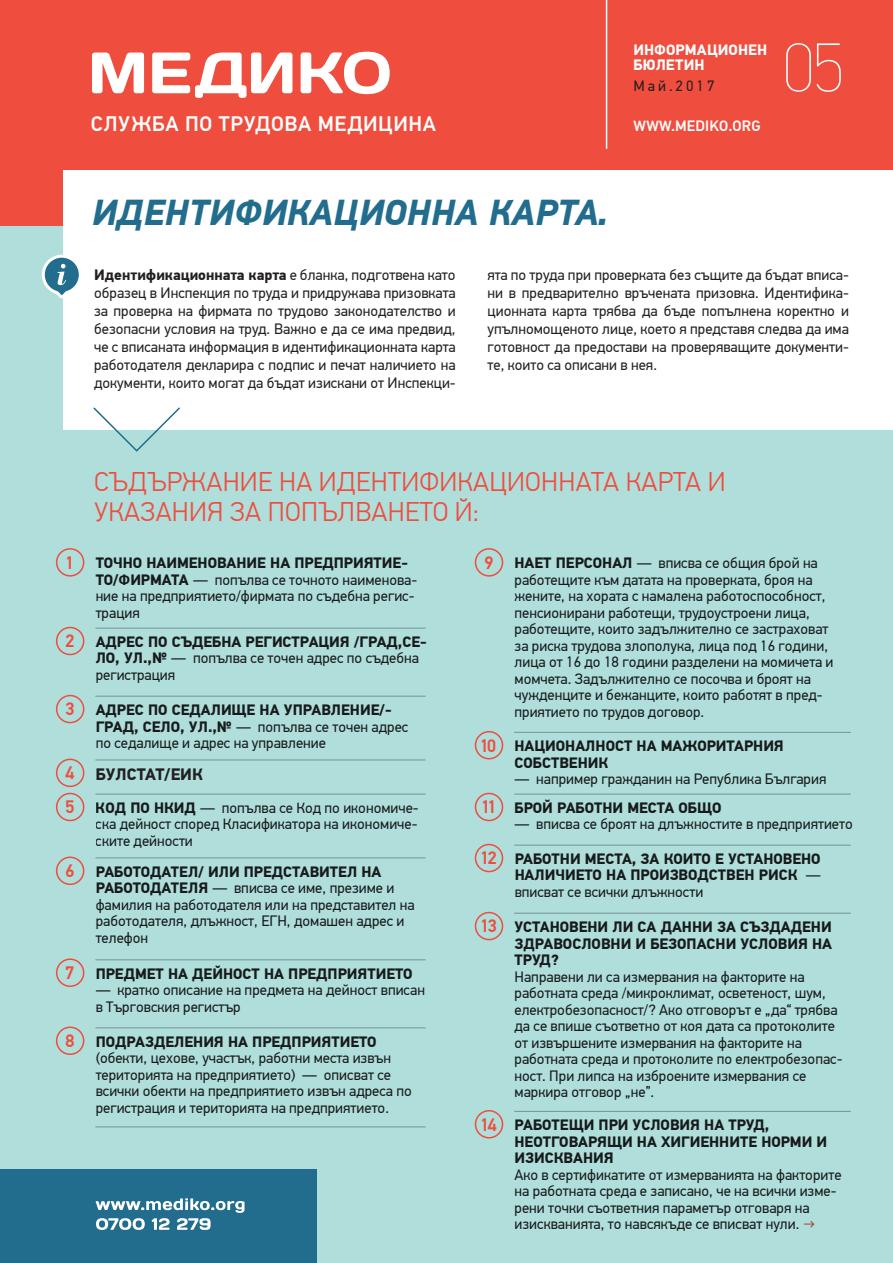
<style>
.page{position:relative;width:893px;height:1263px;background:#afdedb}
.page>*{position:absolute;margin:0;border:0;box-sizing:border-box;transform-origin:0 0}
.t1{font:100 69px "PF Din Text Pro";color:#fff}
.t2{font:italic 700 36px "PF Din Text Pro";letter-spacing:.01em;color:#226d8d}
.t3{font:300 27px/30px "PF Din Text Pro";letter-spacing:.01em;color:#ef4d3d}
.t4{font:500 21px "PF Din Text Pro";letter-spacing:.03em;color:#fff}
.t5{font:500 18px "PF Din Text Pro";letter-spacing:-.1em;color:#ef4d3d}
.t6{font:700 16.5px "PF Din Text Pro";color:#231f20}
.t7{font:15px/16.5px "PF Din Text Pro";color:#231f20}
.t8{font:700 15px/16.5px "PF Din Text Pro";color:#231f20}
.t9{font:700 15px/15px "PF Din Text Pro";letter-spacing:.005em;color:#fff}
.t10{font:500 15px "PF Din Text Pro";letter-spacing:.01em;color:#fff}
.s1{font-weight:700}
.s2{font-weight:500;font-size:18px;color:#ef4d3d}
.s3{font-weight:400}
.s4{color:#ef4d3d}
</style>
<div class="page">
<div style="left:0;top:0;width:893px;height:225px;background:#ef4d3d"></div>
<div style="left:64px;top:170px;width:829px;height:259px;background:#fff"></div>
<svg style="left:92px;top:53px;width:52px;height:40px"></svg>
<svg style="left:301px;top:52px;width:89px;height:42px"></svg>
<svg style="left:152px;top:53px;width:140px;height:45px"></svg>
<hr style="left:606px;top:0;width:1px;height:149px;background:#fff">
<div style="left:0;top:1169px;width:317px;height:94px;background:#226d8d"></div>
<svg style="left:96px;top:1198px;width:148px;height:32px"></svg>
<svg style="left:92px;top:407px;width:89px;height:45px"></svg>
<svg style="left:56px;top:548px;width:28px;height:29px"></svg>
<hr style="left:96px;top:794px;width:329px;height:1px;background:#a8a9ad">
<hr style="left:96px;top:959px;width:329px;height:1px;background:#a8a9ad">
<hr style="left:96px;top:696px;width:329px;height:1px;background:#a8a9ad">
<svg style="left:56px;top:627px;width:28px;height:28px"></svg>
<svg style="left:56px;top:695px;width:28px;height:28px"></svg>
<svg style="left:56px;top:856px;width:28px;height:29px"></svg>
<svg style="left:56px;top:793px;width:28px;height:28px"></svg>
<svg style="left:56px;top:1026px;width:28px;height:29px"></svg>
<svg style="left:56px;top:958px;width:28px;height:29px"></svg>
<svg style="left:475px;top:548px;width:28px;height:29px"></svg>
<svg style="left:56px;top:759px;width:28px;height:28px"></svg>
<hr style="left:96px;top:628px;width:329px;height:1px;background:#a8a9ad">
<hr style="left:96px;top:759px;width:329px;height:1px;background:#a8a9ad">
<hr style="left:96px;top:1027px;width:329px;height:1px;background:#a8a9ad">
<hr style="left:96px;top:1126px;width:329px;height:1px;background:#a8a9ad">
<hr style="left:514px;top:794px;width:336px;height:1px;background:#a8a9ad">
<svg style="left:475px;top:731px;width:28px;height:28px"></svg>
<svg style="left:475px;top:793px;width:28px;height:28px"></svg>
<hr style="left:514px;top:845px;width:336px;height:1px;background:#a8a9ad">
<svg style="left:475px;top:844px;width:28px;height:28px"></svg>
<hr style="left:514px;top:732px;width:336px;height:1px;background:#a8a9ad">
<hr style="left:96px;top:857px;width:329px;height:1px;background:#a8a9ad">
<hr style="left:514px;top:913px;width:336px;height:1px;background:#a8a9ad">
<svg style="left:475px;top:912px;width:28px;height:28px"></svg>
<hr style="left:514px;top:1111px;width:336px;height:1px;background:#a8a9ad">
<svg style="left:475px;top:1110px;width:28px;height:28px"></svg>
<svg style="left:42px;top:255px;width:37px;height:43px"></svg>
<h3 class="t4" style="left:91px;top:111px;width:347px">СЛУЖБА ПО ТРУДОВА МЕДИЦИНА</h3>
<h2 class="t2" style="left:92px;top:191px;width:519px">ИДЕНТИФИКАЦИОННА КАРТА.</h2>
<p class="t9" style="left:634px;top:42px;width:135px">ИНФОРМАЦИОНЕН<br>БЮЛЕТИН</p>
<p class="t7" style="left:634px;top:77px;width:83px">Май.2017</p>
<p class="t10" style="left:634px;top:117px;width:129px">WWW.MEDIKO.ORG</p>
<h1 class="t1" style="left:783px;top:28px;width:62px">05</h1>
<p class="t7" style="left:94px;top:266px;width:363px;line-height:18px;text-align:justify"><span class="s1">Идентификационната карта</span> е бланка, подготвена като образец в Инспекция по труда и придружава призовката за проверка на фирмата по трудово законодателство и безопасни условия на труд. Важно е да се има предвид, че с вписаната информация в идентификационната карта работодателя декларира с подпис и печат наличието на документи, които могат да бъдат изискани от Инспекци-</p>
<p class="t7" style="left:487px;top:266px;width:363px;line-height:18px;text-align:justify">ята по труда при проверката без същите да бъдат вписа&shy;ни в предварително връчената призовка. Идентифика&shy;ционната карта трябва да бъде попълнена коректно и упълномощеното лице, което я представя следва да има готовност да предостави на проверяващите документи&shy;те, които са описани в нея.</p>
<p class="t5" style="left:65px;top:552px;width:11px">1</p>
<p class="t5" style="left:65px;top:630px;width:11px">2</p>
<p class="t5" style="left:65px;top:698px;width:11px">3</p>
<p class="t5" style="left:65px;top:762px;width:11px">4</p>
<h3 class="t3" style="left:94px;top:467px;width:633px">СЪДЪРЖАНИЕ НА ИДЕНТИФИКАЦИОННАТА КАРТА И<br>УКАЗАНИЯ ЗА ПОПЪЛВАНЕТО Й:</h3>
<p class="t7" style="left:514px;top:555px;width:320px;text-indent:-30px"><span class="s2">9</span> <span class="s1">НАЕТ ПЕРСОНАЛ</span> ― вписва се общия брой на работещите към датата на проверката, броя на жените, на хората с намалена работоспособност, пенсионирани работещи, трудоустроени лица, работещите, които задължително се застраховат за риска трудова злополука, лица под 16 години, лица от 16 до 18 години разделени на момичета и момчета. Задължително се посочва и броят на чужденците и бежанците, които работят в пред&shy;приятието по трудов договор.</p>
<p class="t7" style="left:96px;top:555px;width:323px"><span class="s1">ТОЧНО НАИМЕНОВАНИЕ НА ПРЕДПРИЯТИЕ-ТО/ФИРМАТА</span> ― попълва се точното наименова&shy;ние на предприятието/фирмата по съдебна регис&shy;трация</p>
<p class="t8" style="left:96px;top:634px;width:333px">АДРЕС ПО СЪДЕБНА РЕГИСТРАЦИЯ /ГРАД,СЕ-<br>ЛО, УЛ.,№ <span class="s3">― попълва се точен адрес по съдебна регистрация</span></p>
<p class="t7" style="left:96px;top:702px;width:314px"><span class="s1">АДРЕС ПО СЕДАЛИЩЕ НА УПРАВЛЕНИЕ/-<br>ГРАД, СЕЛО, УЛ.,№</span> ― попълва се точен адрес по седалище и адрес на управление</p>
<p class="t5" style="left:480px;top:734px;width:18px">10</p>
<p class="t8" style="left:514px;top:738px;width:271px">НАЦИОНАЛНОСТ НА МАЖОРИТАРНИЯ<br>СОБСТВЕНИК</p>
<p class="t6" style="left:96px;top:764px;width:109px">БУЛСТАТ/ЕИК</p>
<p class="t7" style="left:514px;top:771px;width:313px">― например гражданин на Република България</p>
<p class="t7" style="left:96px;top:800px;width:325px;text-align:justify;text-indent:-30px"><span class="s2">5</span> <span class="s1">КОД ПО НКИД</span> ― попълва се Код по икономиче&shy;ска дейност според Класификатора на икономиче&shy;ските дейности</p>
<p class="t7" style="left:96px;top:863px;width:321px;text-indent:-30px"><span class="s2">6</span> <span class="s1">РАБОТОДАТЕЛ/ ИЛИ ПРЕДСТАВИТЕЛ НА РАБОТОДАТЕЛЯ</span> ― вписва се име, презиме и фамилия на работодателя или на представител на работодателя, длъжност, ЕГН, домашен адрес и телефон</p>
<p class="t7" style="left:96px;top:965px;width:331px;text-indent:-30px"><span class="s2">7</span> <span class="s1">ПРЕДМЕТ НА ДЕЙНОСТ НА ПРЕДПРИЯТИЕТО </span>― кратко описание на предмета на дейност вписан в Търговския регистър</p>
<p class="t7" style="left:96px;top:1033px;width:318px;text-indent:-30px"><span class="s2">8</span> <span class="s1">ПОДРАЗДЕЛЕНИЯ НА ПРЕДПРИЯТИЕТО </span>(обекти, цехове, участък, работни места извън територията на предприятието) ― описват се всички обекти на предприятието извън адреса по регистрация и територията на предприятието.</p>
<p class="t5" style="left:481px;top:796px;width:17px">11</p>
<p class="t8" style="left:514px;top:800px;width:208px">БРОЙ РАБОТНИ МЕСТА ОБЩО</p>
<p class="t7" style="left:514px;top:816px;width:340px">― вписва се броят на длъжностите в предприятието</p>
<p class="t5" style="left:480px;top:847px;width:19px">12</p>
<p class="t8" style="left:514px;top:851px;width:308px;text-align:justify">РАБОТНИ МЕСТА, ЗА КОИТО Е УСТАНОВЕНО НАЛИЧИЕТО НА ПРОИЗВОДСТВЕН РИСК <span class="s3">― вписват се всички длъжности</span></p>
<p class="t5" style="left:480px;top:915px;width:19px">13</p>
<p class="t8" style="left:514px;top:919px;width:319px;text-align:justify">УСТАНОВЕНИ ЛИ СА ДАННИ ЗА СЪЗДАДЕНИ ЗДРАВОСЛОВНИ И БЕЗОПАСНИ УСЛОВИЯ НА ТРУД?</p>
<p class="t7" style="left:514px;top:968px;width:330px">Направени ли са измервания на факторите на работната среда /микроклимат, осветеност, шум, електробезопасност/? Ако отговорът е „да“ трябва да се впише съответно от коя дата са протоколите от извършените измервания на факторите на работната среда и протоколите по електробезопас&shy;ност. При липса на изброените измервания се маркира отговор „не”.</p>
<p class="t5" style="left:480px;top:1113px;width:19px">14</p>
<p class="t8" style="left:514px;top:1117px;width:314px">РАБОТЕЩИ ПРИ УСЛОВИЯ НА ТРУД,<br>НЕОТГОВАРЯЩИ НА ХИГИЕННИТЕ НОРМИ И<br>ИЗИСКВАНИЯ</p>
<p class="t7" style="left:514px;top:1166px;width:329px">Ако в сертификатите от измерванията на факторите на работната среда е записано, че на всички изме&shy;рени точки съответния параметър отговаря на изискванията, то навсякъде се вписват нули. <span class="s4">→</span></p>
</div>
